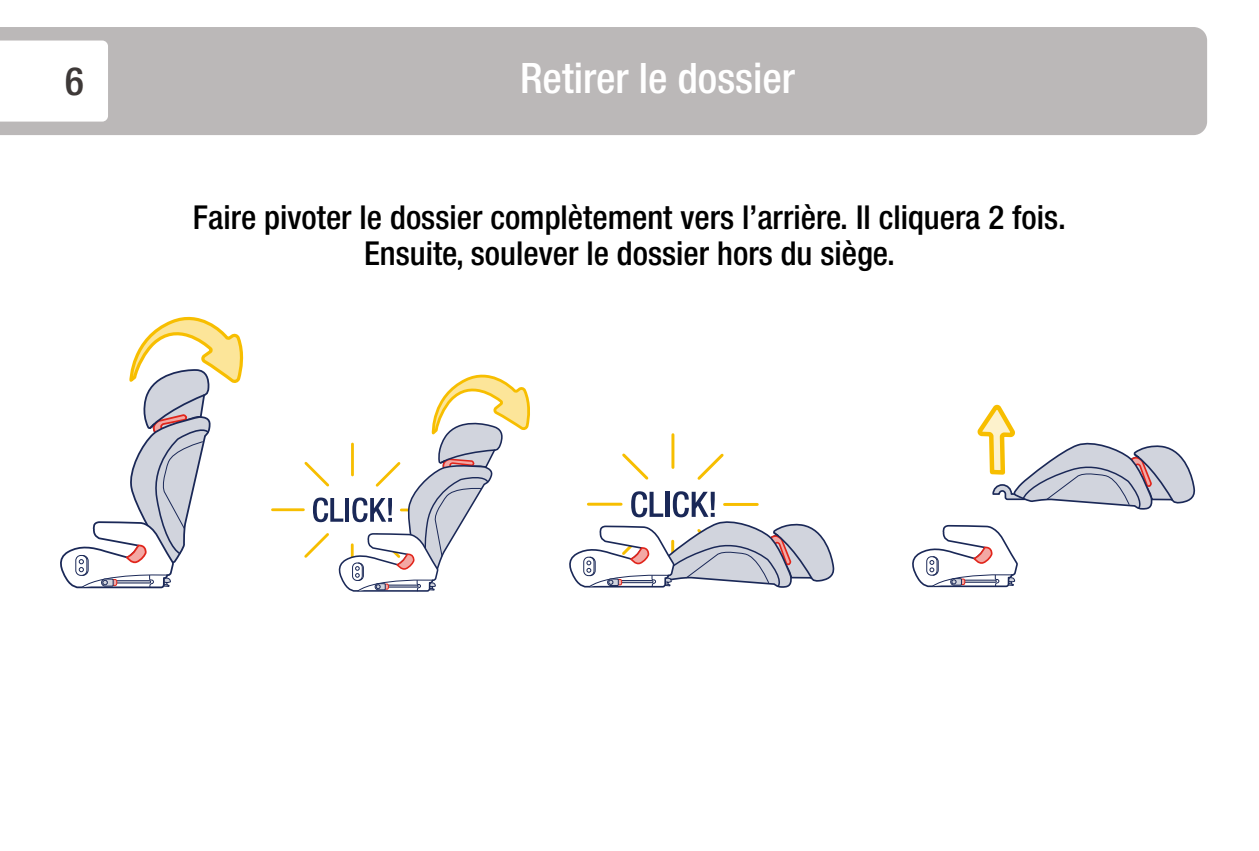
<style>
.page{position:relative;width:1259px;height:851px;background:#fff}
.page>*{position:absolute;margin:0;border:0;box-sizing:border-box;transform-origin:0 0}
.t1{font:500 condensed 42px "Helvetica Neue LT Std";color:#fff}
.t2{font:500 condensed 39px "Helvetica Neue LT Std";color:#3e3938}
.t3{font:500 condensed 33px/36px "Helvetica Neue LT Std";color:#000;text-align:center}
</style>
<div class="page">
<svg style="left:912px;top:404px;width:283px;height:184px"></svg>
<div style="left:0;top:27px;width:1207px;height:108px;background:#bbb8b8"></div>
<svg style="left:0;top:41px;width:108px;height:81px"></svg>
<hr style="left:272px;top:508px;width:31px;height:3px;background:#f7be00">
<svg style="left:302px;top:374px;width:228px;height:218px"></svg>
<hr style="left:671px;top:434px;width:3px;height:33px;background:#f7be00">
<svg style="left:622px;top:453px;width:27px;height:27px"></svg>
<svg style="left:697px;top:453px;width:27px;height:27px"></svg>
<svg style="left:569px;top:491px;width:265px;height:97px"></svg>
<svg style="left:60px;top:316px;width:184px;height:273px"></svg>
<p class="t2" style="left:65px;top:58px;width:20px">6</p>
<p class="t1" style="left:520px;top:53px;width:277px">Retirer le dossier</p>
<p class="t3" style="left:193px;top:198px;width:874px">Faire pivoter le dossier complètement vers l’arrière. Il cliquera 2 fois.<br>Ensuite, soulever le dossier hors du siège.</p>
</div>
